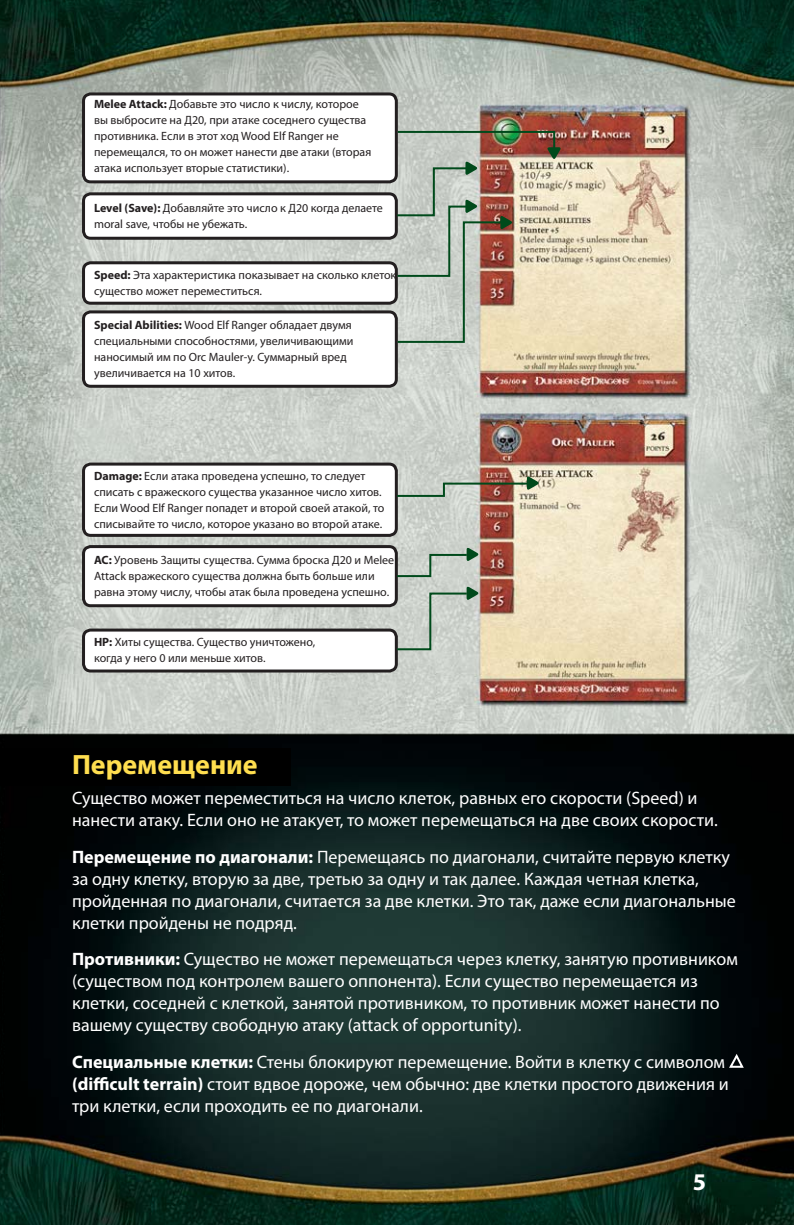
<style>
.page{position:relative;width:794px;height:1225px;background:#fff}
.page>*{position:absolute;margin:0;border:0;box-sizing:border-box;transform-origin:0 0}
.t1{font:700 28px "Myriad Pro";color:#ffde4f}
.t2{font:700 24px "Myriad Pro";color:#fff}
.t3{font:18px/22px "Myriad Pro";color:#fff}
.t4{font:12px/16px "Myriad Pro";color:#231f20}
.s1{font-weight:700}
</style>
<div class="page">
<img style="left:0;top:0;width:794px;height:1224px">
<div style="left:84px;top:94px;width:312px;height:88px;background:#fff;border-radius:7px"></div>
<div style="left:82px;top:92px;width:316px;height:91px;border:3px solid #231f20;border-radius:7px"></div>
<div style="left:84px;top:194px;width:312px;height:44px;background:#fff;border-radius:7px"></div>
<div style="left:82px;top:192px;width:316px;height:48px;border:3px solid #231f20;border-radius:7px"></div>
<div style="left:84px;top:263px;width:312px;height:40px;background:#fff;border-radius:7px"></div>
<div style="left:82px;top:261px;width:316px;height:44px;border:3px solid #231f20;border-radius:7px"></div>
<div style="left:84px;top:464px;width:312px;height:71px;background:#fff;border-radius:7px"></div>
<div style="left:82px;top:462px;width:316px;height:75px;border:3px solid #231f20;border-radius:7px"></div>
<div style="left:84px;top:630px;width:312px;height:41px;background:#fff;border-radius:7px"></div>
<div style="left:82px;top:628px;width:316px;height:44px;border:3px solid #231f20;border-radius:7px"></div>
<div style="left:84px;top:546px;width:312px;height:60px;background:#fff;border-radius:7px"></div>
<div style="left:82px;top:545px;width:316px;height:62px;border:3px solid #231f20;border-radius:7px"></div>
<div style="left:83px;top:312px;width:313px;height:74px;background:#fff;border-radius:7px"></div>
<div style="left:82px;top:310px;width:316px;height:78px;border:3px solid #231f20;border-radius:7px"></div>
<div style="left:0;top:748px;width:291px;height:37px;background:#000"></div>
<img style="left:395px;top:130px;width:166px;height:214px">
<svg style="left:395px;top:475px;width:145px;height:23px;background:#aba395"></svg>
<svg style="left:395px;top:547px;width:85px;height:31px;background:#b2beb4"></svg>
<svg style="left:395px;top:585px;width:85px;height:66px;background:#bdc6bd"></svg>
<svg style="left:727px;top:1053px;width:18px;height:15px"></svg>
<p class="t4" style="left:94px;top:97px;width:279px"><span class="s1">Melee Attack:</span> Добавьте это число к числу, которое вы выбросите на Д20, при атаке соседнего существа противника. Если в этот ход Wood Elf Ranger не перемещался, то он может нанести две атаки (вторая атака использует вторые статистики).</p>
<p class="t4" style="left:94px;top:201px;width:290px"><span class="s1">Level (Save):</span> Добавляйте это число к Д20 когда делаете moral save, чтобы не убежать.</p>
<p class="t4" style="left:94px;top:268px;width:304px"><span class="s1">Speed:</span> Эта характеристика показывает на сколько клеток существо может переместиться.</p>
<p class="t4" style="left:94px;top:318px;width:261px"><span class="s1">Special Abilities:</span> Wood Elf Ranger обладает двумя специальными способностями, увеличивающими наносимый им по Orc Mauler-у. Суммарный вред увеличивается на 10 хитов.</p>
<p class="t4" style="left:94px;top:469px;width:292px"><span class="s1">Damage:</span> Если атака проведена успешно, то следует списать с вражеского существа указанное число хитов.<br>Если Wood Elf Ranger попадет и второй своей атакой, то списывайте то число, которое указано во второй атаке.</p>
<p class="t4" style="left:94px;top:553px;width:302px"><span class="s1">AC:</span> Уровень Защиты существа. Сумма броска Д20 и Melee<br>Attack вражеского существа должна быть больше или равна этому числу, чтобы атак была проведена успешно.</p>
<p class="t4" style="left:94px;top:635px;width:223px"><span class="s1">HP:</span> Хиты существа. Существо уничтожено, когда у него 0 или меньше хитов.</p>
<h1 class="t1" style="left:72px;top:754px;width:187px">Перемещение</h1>
<h3 class="t3" style="left:72px;top:789px;width:647px">Существо может переместиться на число клеток, равных его скорости (Speed) и нанести атаку. Если оно не атакует, то может перемещаться на две своих скорости.</h3>
<p class="t3" style="left:72px;top:847px;width:665px"><span class="s1">Перемещение по диагонали:</span> Перемещаясь по диагонали, считайте первую клетку за одну клетку, вторую за две, третью за одну и так далее. Каждая четная клетка, пройденная по диагонали, считается за две клетки. Это так, даже если диагональные клетки пройдены не подряд.</p>
<p class="t3" style="left:72px;top:950px;width:667px"><span class="s1">Противники:</span> Существо не может перемещаться через клетку, занятую противником (существом под контролем вашего оппонента). Если существо перемещается из клетки, соседней с клеткой, занятой противником, то противник может нанести по вашему существу свободную атаку (attack of opportunity).</p>
<h3 class="t3" style="left:72px;top:1052px;width:658px"><span class="s1">Специальные клетки:</span> Стены блокируют перемещение. Войти в клетку с символом <span class="s1">(difficult terrain)</span> стоит вдвое дороже, чем обычно: две клетки простого движения и три клетки, если проходить ее по диагонали.</h3>
<h2 class="t2" style="left:693px;top:1173px;width:15px">5</h2>
</div>
